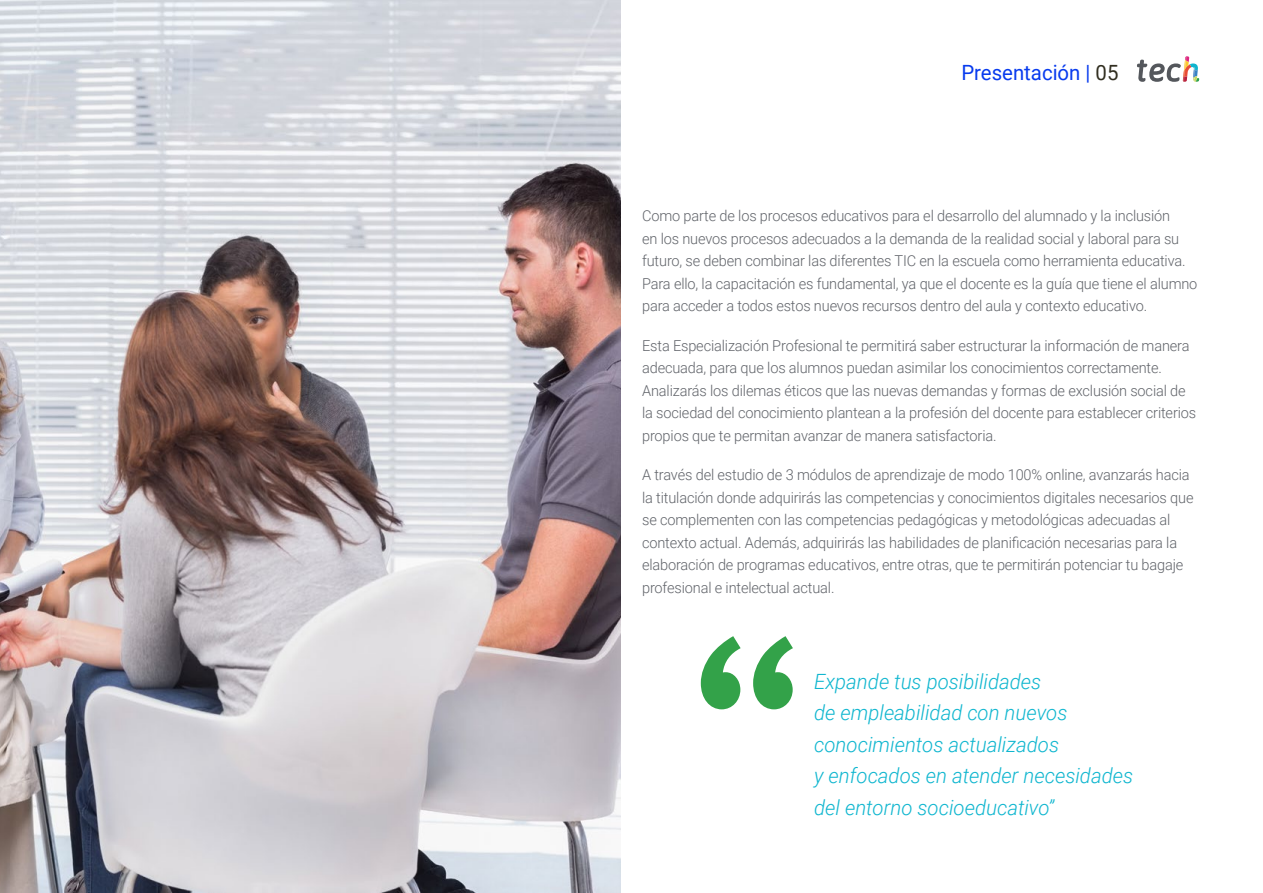
<style>
.page{position:relative;width:1263px;height:893px;background:#fff}
.page>*{position:absolute;margin:0;border:0;box-sizing:border-box;transform-origin:0 0}
.t1{font:italic 300 21px/31.5px "Roboto";color:#0fb6cf}
.t2{font:21px "Roboto";color:#083bee}
.t3{font:300 15px/22.5px "Roboto";letter-spacing:-.01em;color:#61646a}
.s1{color:#312e20}
</style>
<div class="page">
<svg style="left:701px;top:636px;width:92px;height:73px"></svg>
<img style="left:0;top:0;width:621px;height:893px">
<svg style="left:1137px;top:56px;width:62px;height:26px"></svg>
<h1 class="t2" style="left:961px;top:57px;width:159px">Presentación | <span class="s1">05</span></h1>
<p class="t3" style="left:642px;top:204px;width:557px">Como parte de los procesos educativos para el desarrollo del alumnado y la inclusión<br>en los nuevos procesos adecuados a la demanda de la realidad social y laboral para su futuro, se deben combinar las diferentes TIC en la escuela como herramienta educativa.<br>Para ello, la capacitación es fundamental, ya que el docente es la guía que tiene el alumno para acceder a todos estos nuevos recursos dentro del aula y contexto educativo.</p>
<p class="t3" style="left:642px;top:334px;width:556px">Esta Especialización Profesional te permitirá saber estructurar la información de manera adecuada, para que los alumnos puedan asimilar los conocimientos correctamente.<br>Analizarás los dilemas éticos que las nuevas demandas y formas de exclusión social de la sociedad del conocimiento plantean a la profesión del docente para establecer criterios propios que te permitan avanzar de manera satisfactoria.</p>
<p class="t3" style="left:642px;top:463px;width:553px">A través del estudio de 3 módulos de aprendizaje de modo 100% online, avanzarás hacia la titulación donde adquirirás las competencias y conocimientos digitales necesarios que se complementen con las competencias pedagógicas y metodológicas adecuadas al contexto actual. Además, adquirirás las habilidades de planificación necesarias para la elaboración de programas educativos, entre otras, que te permitirán potenciar tu bagaje profesional e intelectual actual.</p>
<h1 class="t1" style="left:814px;top:664px;width:320px">Expande tus posibilidades<br>de empleabilidad con nuevos conocimientos actualizados<br>y enfocados en atender necesidades del entorno socioeducativo”</h1>
</div>
